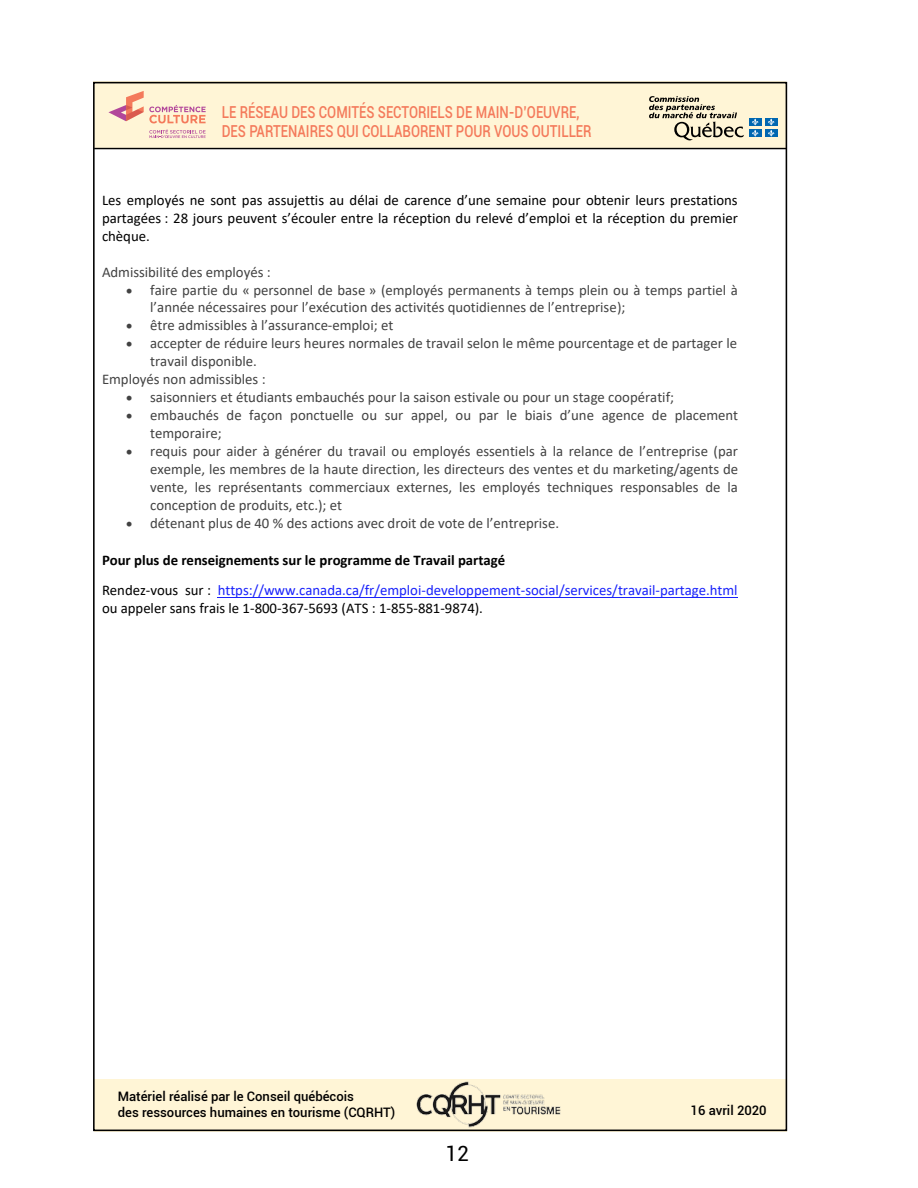
<style>
.page{position:relative;width:918px;height:1188px;background:#fff}
.page>*{position:absolute;margin:0;border:0;box-sizing:border-box;transform-origin:0 0}
.t1{font:21px "Roboto";color:#000}
.t2{font:500 16.5px/19.8px "Roboto";color:#f47a5b;scale:.8 1}
.t3{font:14.85px/18px "Calibri";color:#424242}
.t4{font:14.85px/18px "Calibri";color:#000;text-align:justify}
.t5{font:14.85px/30.2px "Calibri";color:#1922fb}
.t6{font:500 13.05px/15.8px "Roboto";color:#000}
.s1{font-weight:700;color:#000}
.s2{color:#000}
</style>
<div class="page">
<hr style="left:218px;top:597px;width:520px;height:1px;background:#1922fb">
<div style="left:94px;top:81px;width:77px;height:67px;background:#fff5d6"></div>
<div style="left:169px;top:81px;width:617px;height:67px;background:#fff5d6"></div>
<div style="left:95px;top:1079px;width:106px;height:52px;background:#fff5d6"></div>
<div style="left:199px;top:1079px;width:587px;height:52px;background:#fff5d6"></div>
<img style="left:416px;top:1081px;width:145px;height:47px">
<svg style="left:149px;top:129px;width:57px;height:9px"></svg>
<svg style="left:108px;top:91px;width:98px;height:32px"></svg>
<hr style="left:94px;top:148px;width:692px;height:1px;background:#000">
<svg style="left:649px;top:96px;width:95px;height:44px"></svg>
<div style="left:749px;top:118px;width:12px;height:8px;background:#0067b1"></div>
<div style="left:765px;top:118px;width:12px;height:8px;background:#0067b1"></div>
<div style="left:749px;top:129px;width:12px;height:8px;background:#0067b1"></div>
<svg style="left:752px;top:119px;width:6px;height:18px"></svg>
<div style="left:765px;top:129px;width:12px;height:8px;background:#0067b1"></div>
<svg style="left:768px;top:119px;width:7px;height:18px"></svg>
<p class="t2" style="left:222px;top:101px;width:459px">LE RÉSEAU DES COMITÉS SECTORIELS DE MAIN-D’OEUVRE,<br>DES PARTENAIRES QUI COLLABORENT POUR VOUS OUTILLER</p>
<p class="t4" style="left:102px;top:190px;width:637px">Les employés ne sont pas assujettis au délai de carence d’une semaine pour obtenir leurs prestations partagées : 28 jours peuvent s’écouler entre la réception du relevé d’emploi et la réception du premier chèque.</p>
<p class="t3" style="left:102px;top:262px;width:170px">Admissibilité des employés :</p>
<p class="t3" style="left:150px;top:280px;width:589px;text-indent:-24px">• faire partie du « personnel de base » (employés permanents à temps plein ou à temps partiel à l’année nécessaires pour l’exécution des activités quotidiennes de l’entreprise);</p>
<p class="t3" style="left:126px;top:316px;width:269px">• être admissibles à l’assurance-emploi; et</p>
<p class="t3" style="left:126px;top:334px;width:613px">• accepter de réduire leurs heures normales de travail selon le même pourcentage et de partager le</p>
<p class="t3" style="left:150px;top:352px;width:108px">travail disponible.</p>
<p class="t3" style="left:102px;top:370px;width:165px">Employés non admissibles :</p>
<p class="t3" style="left:126px;top:388px;width:550px">• saisonniers et étudiants embauchés pour la saison estivale ou pour un stage coopératif;</p>
<p class="t3" style="left:150px;top:406px;width:590px;text-indent:-24px">• embauchés de façon ponctuelle ou sur appel, ou par le biais d’une agence de placement temporaire;</p>
<p class="t3" style="left:150px;top:442px;width:589px;text-align:justify;text-indent:-24px">• requis pour aider à générer du travail ou employés essentiels à la relance de l’entreprise (par exemple, les membres de la haute direction, les directeurs des ventes et du marketing/agents de vente, les représentants commerciaux externes, les employés techniques responsables de la conception de produits, etc.); et</p>
<p class="t3" style="left:126px;top:514px;width:434px">• détenant plus de 40 % des actions avec droit de vote de l’entreprise.</p>
<p class="t5" style="left:102px;top:544px;width:637px"><span class="s1">Pour plus de renseignements sur le programme de Travail partagé<br></span><span class="s2">Rendez-vous sur :</span> https://www.canada.ca/fr/emploi-developpement-social/services/travail-partage.html</p>
<p class="t4" style="left:102px;top:599px;width:382px">ou appeler sans frais le 1-800-367-5693 (ATS : 1-855-881-9874).</p>
<p class="t6" style="left:118px;top:1088px;width:279px">MATÉRIEL RÉALISÉ PAR LE CONSEIL QUÉBÉCOIS<br>DES RESSOURCES HUMAINES EN TOURISME (CQRHT)</p>
<h1 class="t1" style="left:445px;top:1139px;width:25px">12</h1>
<p class="t6" style="left:691px;top:1102px;width:78px">16 AVRIL 2020</p>
</div>
